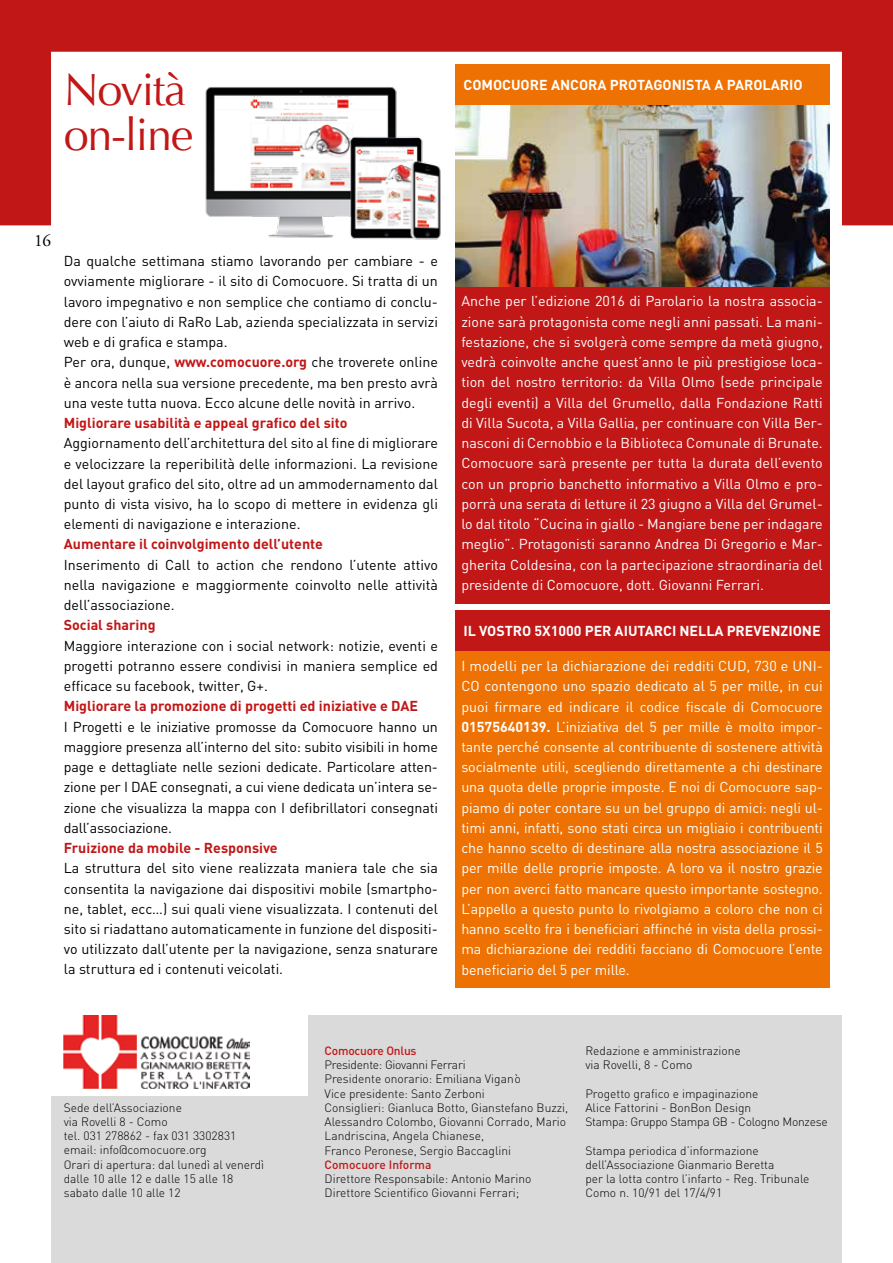
<style>
.page{position:relative;width:893px;height:1263px;background:#fff}
.page>*{position:absolute;margin:0;border:0;box-sizing:border-box;transform-origin:0 0}
.t1{font:45px/45px "Optima";letter-spacing:-.03em;color:#c11717}
.t2{font:17.25px "Adobe Garamond Pro";color:#000}
.t3{font:14.25px/20.2px "DIN";letter-spacing:-.01em;color:#fff;text-align:justify}
.t4{font:14.25px/20.2px "DIN";color:#000;text-align:justify}
.t5{font:700 14.25px "DIN";color:#c11717}
.t6{font:700 14.25px "DIN";color:#fff}
.t7{font:300 12px/14.2px "DIN";color:#000}
.t8{font:500 12px "DIN";color:#c11717}
.t9{font:500 12px "DIN";letter-spacing:-.02em;color:#c11717}
.s1{font-weight:700;color:#c11717}
.s2{font-weight:700}
</style>
<div class="page">
<svg style="left:0;top:0;width:893px;height:225px;fill:#c11717"></svg>
<div style="left:455px;top:615px;width:374px;height:373px;background:#ee7203"></div>
<div style="left:455px;top:246px;width:374px;height:358px;background:#c11717"></div>
<div style="left:51px;top:1015px;width:791px;height:248px;background:#dadada"></div>
<div style="left:30px;top:1015px;width:278px;height:81px;background:#fff"></div>
<img style="left:64px;top:1015px;width:185px;height:74px">
<img style="left:455px;top:104px;width:374px;height:182px">
<div style="left:455px;top:64px;width:374px;height:40px;background:#ee7203"></div>
<div style="left:455px;top:610px;width:374px;height:41px;background:#c11717"></div>
<img style="left:202px;top:84px;width:241px;height:156px">
<h1 class="t1" style="left:64px;top:68px;width:131px">Novità on-line</h1>
<p class="t6" style="left:463px;top:75px;width:341px">COMOCUORE ANCORA PROTAGONISTA A PAROLARIO</p>
<p class="t2" style="left:34px;top:230px;width:18px">16</p>
<p class="t4" style="left:64px;top:251px;width:376px;text-align:left">Da qualche settimana stiamo lavorando per cambiare - e ovviamente migliorare - il sito di Comocuore. Si tratta di un lavoro impegnativo e non semplice che contiamo di conclu&shy;dere con l’aiuto di RaRo Lab, azienda specializzata in servizi web e di grafica e stampa.<br>Per ora, dunque, <span class="s1">www.comocuore.org</span> che troverete online è ancora nella sua versione precedente, ma ben presto avrà una veste tutta nuova. Ecco alcune delle novità in arrivo.</p>
<p class="t5" style="left:64px;top:414px;width:285px">Migliorare usabilità e appeal grafico del sito</p>
<p class="t4" style="left:64px;top:433px;width:376px">Aggiornamento dell’architettura del sito al fine di migliorare e velocizzare la reperibilità delle informazioni. La revisione del layout grafico del sito, oltre ad un ammodernamento dal punto di vista visivo, ha lo scopo di mettere in evidenza gli elementi di navigazione e interazione.</p>
<p class="t5" style="left:64px;top:535px;width:261px">Aumentare il coinvolgimento dell’utente</p>
<p class="t4" style="left:64px;top:554px;width:376px">Inserimento di Call to action che rendono l’utente attivo nella navigazione e maggiormente coinvolto nelle attività dell’associazione.</p>
<p class="t5" style="left:64px;top:616px;width:93px">Social sharing</p>
<p class="t4" style="left:64px;top:635px;width:376px">Maggiore interazione con i social network: notizie, eventi e progetti potranno essere condivisi in maniera semplice ed efficace su facebook, twitter, G+.</p>
<p class="t5" style="left:64px;top:697px;width:356px">Migliorare la promozione di progetti ed iniziative e DAE</p>
<p class="t4" style="left:64px;top:716px;width:376px">I Progetti e le iniziative promosse da Comocuore hanno un maggiore presenza all’interno del sito: subito visibili in home page e dettagliate nelle sezioni dedicate. Particolare atten&shy;zione per I DAE consegnati, a cui viene dedicata un’intera se&shy;zione che visualizza la mappa con I defibrillatori consegnati dall’associazione.</p>
<p class="t5" style="left:64px;top:838px;width:215px">Fruizione da mobile - Responsive</p>
<p class="t4" style="left:64px;top:858px;width:376px">La struttura del sito viene realizzata maniera tale che sia consentita la navigazione dai dispositivi mobile (smartpho&shy;ne, tablet, ecc…) sui quali viene visualizzata. I contenuti del sito si riadattano automaticamente in funzione del dispositi&shy;vo utilizzato dall’utente per la navigazione, senza snaturare la struttura ed i contenuti veicolati.</p>
<p class="t3" style="left:461px;top:291px;width:363px">Anche per l’edizione 2016 di Parolario la nostra associa&shy;zione sarà protagonista come negli anni passati. La mani&shy;festazione, che si svolgerà come sempre da metà giugno, vedrà coinvolte anche quest’anno le più prestigiose loca&shy;tion del nostro territorio: da Villa Olmo (sede principale degli eventi) a Villa del Grumello, dalla Fondazione Ratti di Villa Sucota, a Villa Gallia, per continuare con Villa Ber&shy;nasconi di Cernobbio e la Biblioteca Comunale di Brunate.<br>Comocuore sarà presente per tutta la durata dell’evento con un proprio banchetto informativo a Villa Olmo e pro&shy;porrà una serata di letture il 23 giugno a Villa del Grumel&shy;lo dal titolo “Cucina in giallo - Mangiare bene per indagare meglio”. Protagonisti saranno Andrea Di Gregorio e Mar&shy;gherita Coldesina, con la partecipazione straordinaria del presidente di Comocuore, dott. Giovanni Ferrari.</p>
<p class="t6" style="left:463px;top:622px;width:359px">IL VOSTRO 5X1000 PER AIUTARCI NELLA PREVENZIONE</p>
<p class="t3" style="left:461px;top:655px;width:363px">I modelli per la dichiarazione dei redditi CUD, 730 e UNI-CO contengono uno spazio dedicato al 5 per mille, in cui puoi firmare ed indicare il codice fiscale di Comocuore <span class="s2">01575640139.</span> L’iniziativa del 5 per mille è molto impor&shy;tante perché consente al contribuente di sostenere attività socialmente utili, scegliendo direttamente a chi destinare una quota delle proprie imposte. E noi di Comocuore sap&shy;piamo di poter contare su un bel gruppo di amici: negli ul&shy;timi anni, infatti, sono stati circa un migliaio i contribuenti che hanno scelto di destinare alla nostra associazione il 5 per mille delle proprie imposte. A loro va il nostro grazie per non averci fatto mancare questo importante sostegno.<br>L’appello a questo punto lo rivolgiamo a coloro che non ci hanno scelto fra i beneficiari affinché in vista della prossi&shy;ma dichiarazione dei redditi facciano di Comocuore l’ente beneficiario del 5 per mille.</p>
<p class="t7" style="left:64px;top:1100px;width:202px">Sede dell’Associazione<br>via Rovelli 8 - Como<br>tel. 031 278862 - fax 031 3302831 email: info@comocuore.org<br>Orari di apertura: dal lunedì al venerdì dalle 10 alle 12 e dalle 15 alle 18 sabato dalle 10 alle 12</p>
<p class="t9" style="left:325px;top:1043px;width:94px">Comocuore Onlus</p>
<p class="t7" style="left:325px;top:1057px;width:245px">Presidente: Giovanni Ferrari<br>Presidente onorario: Emiliana Viganò<br>Vice presidente: Santo Zerboni<br>Consiglieri: Gianluca Botto, Gianstefano Buzzi, Alessandro Colombo, Giovanni Corrado, Mario Landriscina, Angela Chianese,<br>Franco Peronese, Sergio Baccaglini</p>
<p class="t8" style="left:325px;top:1157px;width:108px">Comocuore Informa</p>
<p class="t7" style="left:325px;top:1171px;width:208px">Direttore Responsabile: Antonio Marino<br>Direttore Scientifico Giovanni Ferrari;</p>
<p class="t7" style="left:585px;top:1043px;width:157px">Redazione e amministrazione via Rovelli, 8 - Como</p>
<p class="t7" style="left:585px;top:1086px;width:244px">Progetto grafico e impaginazione<br>Alice Fattorini - BonBon Design<br>Stampa: Gruppo Stampa GB - Cologno Monzese</p>
<p class="t7" style="left:585px;top:1143px;width:226px">Stampa periodica d’informazione dell’Associazione Gianmario Beretta<br>per la lotta contro l’infarto - Reg. Tribunale Como n. 10/91 del 17/4/91</p>
</div>
